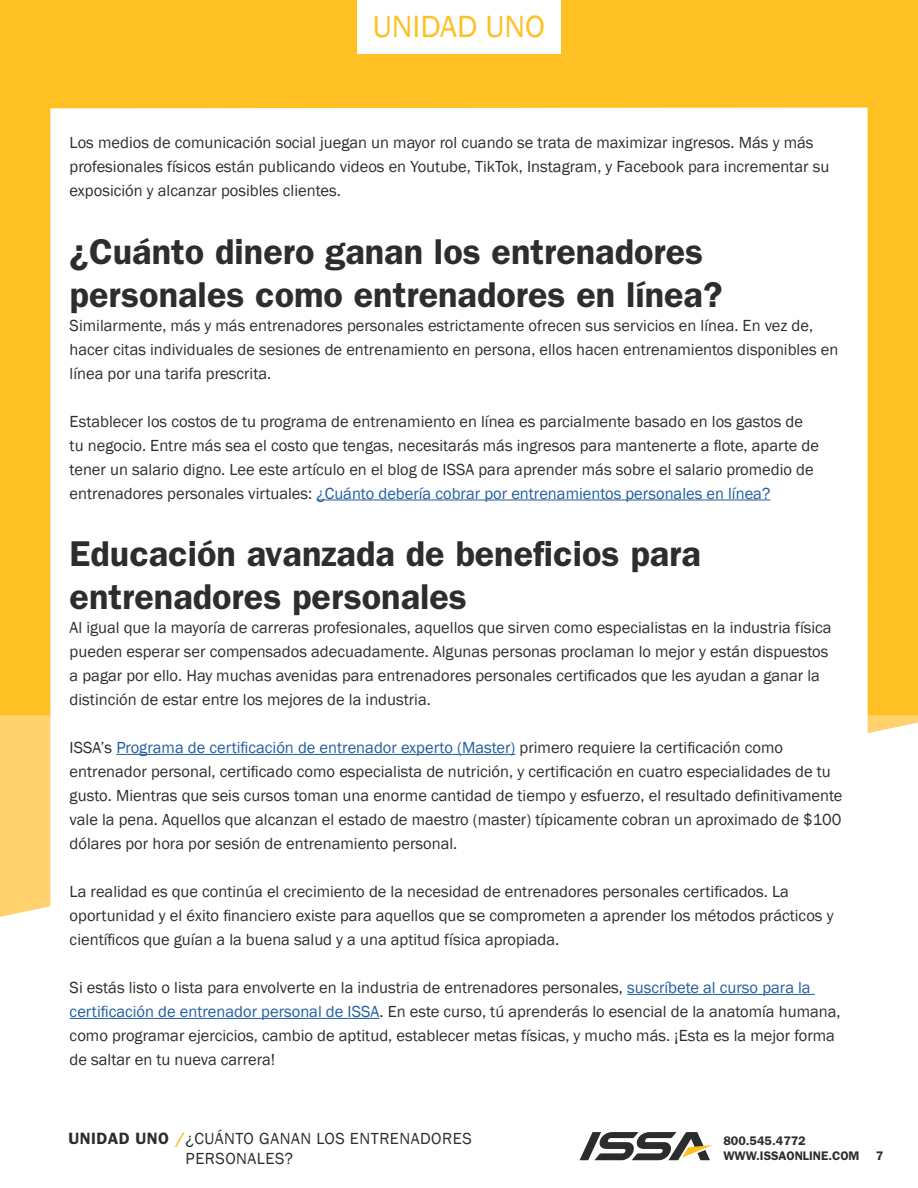
<style>
.page{position:relative;width:918px;height:1188px;background:#fff}
.page>*{position:absolute;margin:0;border:0;box-sizing:border-box;transform-origin:0 0}
.t1{font:600 36px/43.2px "Franklin Gothic";color:#2d2d2c}
.t2{font:31.5px "Franklin Gothic";color:#fec022}
.t3{font:16.5px/24px "Franklin Gothic";color:#2d2d2c}
.t4{font:16.5px/19.5px "Franklin Gothic";letter-spacing:.03em;color:#2d2d2c}
.t5{font:600 12.45px/15px "Franklin Gothic";color:#2d2d2c}
.s1{color:#215e9e}
.s2{font-weight:600}
.s3{font-weight:600;color:#fec022}
</style>
<div class="page">
<div style="left:0;top:0;width:918px;height:716px;background:#fec022"></div>
<svg style="left:0;top:715px;width:918px;height:202px;fill:#ffd16f"></svg>
<div style="left:357px;top:0;width:204px;height:53px;background:#fff"></div>
<div style="left:47px;top:107px;width:824px;height:810px;background:#fff"></div>
<svg style="left:580px;top:1132px;width:133px;height:28px"></svg>
<hr style="left:316px;top:500px;width:454px;height:1px;background:#215e9e">
<hr style="left:116px;top:754px;width:399px;height:1px;background:#215e9e">
<hr style="left:627px;top:994px;width:188px;height:1px;background:#215e9e">
<hr style="left:70px;top:1018px;width:310px;height:1px;background:#215e9e">
<h2 class="t2" style="left:373px;top:7px;width:174px">UNIDAD UNO</h2>
<p class="t3" style="left:70px;top:131px;width:761px">Los medios de comunicación social juegan un mayor rol cuando se trata de maximizar ingresos. Más y más profesionales físicos están publicando videos en Youtube, TikTok, Instagram, y Facebook para incrementar su exposición y alcanzar posibles clientes.</p>
<h1 class="t1" style="left:70px;top:230px;width:654px">¿Cuánto dinero ganan los entrenadores personales como entrenadores en línea?</h1>
<p class="t3" style="left:70px;top:314px;width:770px">Similarmente, más y más entrenadores personales estrictamente ofrecen sus servicios en línea. En vez de, hacer citas individuales de sesiones de entrenamiento en persona, ellos hacen entrenamientos disponibles en línea por una tarifa prescrita.</p>
<p class="t3" style="left:70px;top:410px;width:751px">Establecer los costos de tu programa de entrenamiento en línea es parcialmente basado en los gastos de tu negocio. Entre más sea el costo que tengas, necesitarás más ingresos para mantenerte a flote, aparte de tener un salario digno. Lee este artículo en el blog de ISSA para aprender más sobre el salario promedio de entrenadores personales virtuales: <span class="s1">¿Cuánto debería cobrar por entrenamientos personales en línea?</span></p>
<h1 class="t1" style="left:70px;top:532px;width:633px">Educación avanzada de beneficios para entrenadores personales</h1>
<p class="t3" style="left:70px;top:616px;width:763px">Al igual que la mayoría de carreras profesionales, aquellos que sirven como especialistas en la industria física pueden esperar ser compensados adecuadamente. Algunas personas proclaman lo mejor y están dispuestos a pagar por ello. Hay muchas avenidas para entrenadores personales certificados que les ayudan a ganar la distinción de estar entre los mejores de la industria.</p>
<p class="t3" style="left:70px;top:736px;width:774px">ISSA’s <span class="s1">Programa de certificación de entrenador experto (Master)</span> primero requiere la certificación como entrenador personal, certificado como especialista de nutrición, y certificación en cuatro especialidades de tu gusto. Mientras que seis cursos toman una enorme cantidad de tiempo y esfuerzo, el resultado definitivamente vale la pena. Aquellos que alcanzan el estado de maestro (master) típicamente cobran un aproximado de $100 dólares por hora por sesión de entrenamiento personal.</p>
<p class="t3" style="left:70px;top:880px;width:765px">La realidad es que continúa el crecimiento de la necesidad de entrenadores personales certificados. La oportunidad y el éxito financiero existe para aquellos que se comprometen a aprender los métodos prácticos y científicos que guían a la buena salud y a una aptitud física apropiada.</p>
<p class="t3" style="left:70px;top:976px;width:772px">Si estás listo o lista para envolverte en la industria de entrenadores personales, <span class="s1">suscríbete al curso para la certificación de entrenador personal de ISSA</span>. En este curso, tú aprenderás lo esencial de la anatomía humana, como programar ejercicios, cambio de aptitud, establecer metas físicas, y mucho más. ¡Esta es la mejor forma de saltar en tu nueva carrera!</p>
<p class="t4" style="left:186px;top:1129px;width:288px;text-indent:-117px"><span class="s2">UNIDAD UNO</span> <span class="s3">/</span>¿CUÁNTO GANAN LOS ENTRENADORES<br>PERSONALES?</p>
<p class="t5" style="left:723px;top:1133px;width:138px">800.545.4772<br>WWW.ISSAONLINE.COM</p>
<p class="t5" style="left:876px;top:1148px;width:9px">7</p>
</div>
